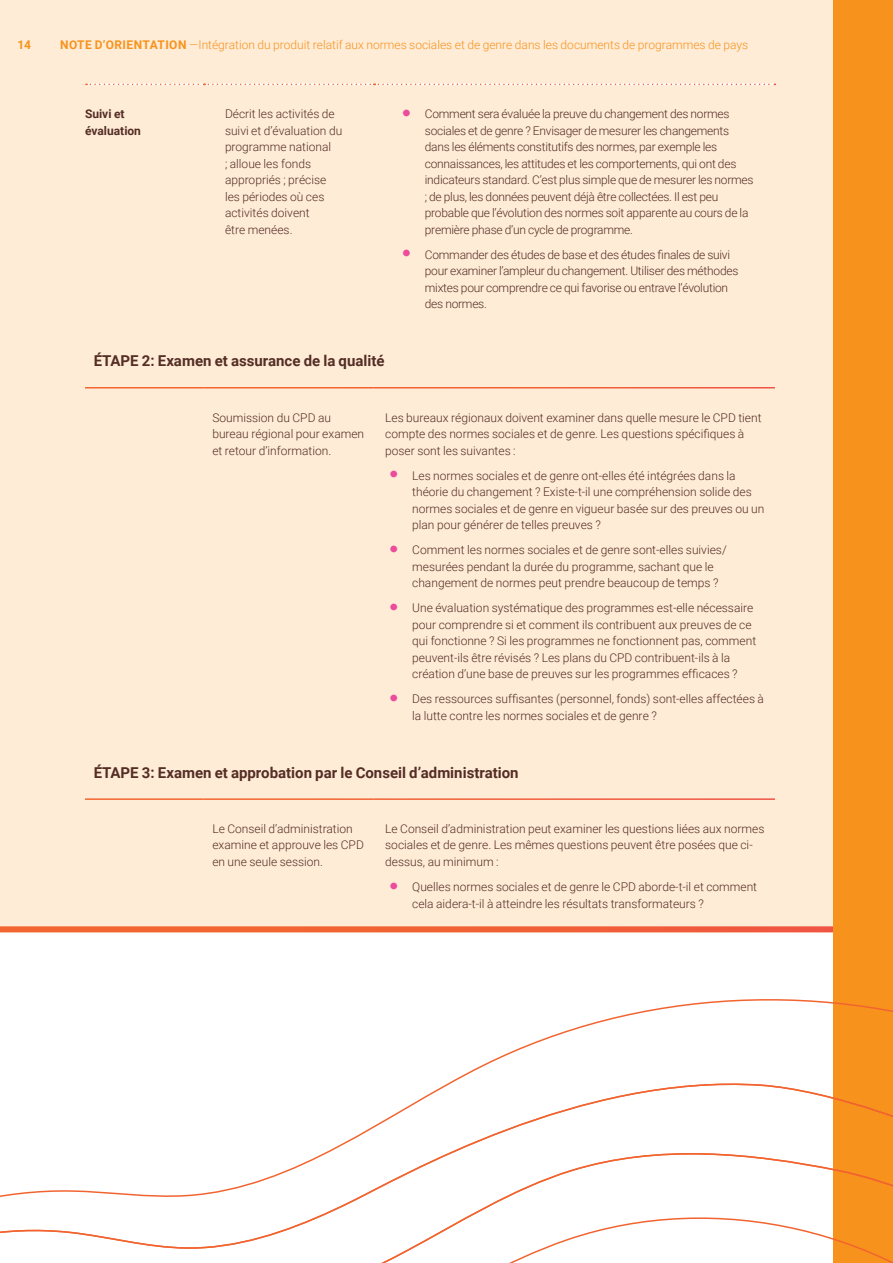
<style>
.page{position:relative;width:893px;height:1263px;background:#fff}
.page>*{position:absolute;margin:0;border:0;box-sizing:border-box;transform-origin:0 0}
.T2{font:700 15px "Roboto";color:#542d24}
.T1_-_Bulltes{font:300 12px/16.5px "Roboto";color:#542d24}
.T1_-_Bulltes-2{font:300 12px/16.5px "Roboto";letter-spacing:-.02em;color:#542d24}
.T1{font:300 12px/16.5px "Roboto";color:#542d24}
.t1{font:300 12px "Roboto";color:#f7931d}
.T1-2{font:700 12px/16.5px "Roboto";color:#542d24}
.t2{font:700 12px "Roboto";color:#f7931d}
.s1{font-weight:700}
.s2{font-family:"Space Mono";font-weight:400;font-size:28.5px;color:#ed4c9c}
</style>
<div class="page">
<div style="left:0;top:0;width:833px;height:932px;background:#feecd7"></div>
<svg style="left:0;top:926px;width:833px;height:6px;background:#f1673e"></svg>
<div style="left:833px;top:0;width:60px;height:1263px;background:#f7931d"></div>
<svg style="left:86px;top:84px;width:689px;height:1px"></svg>
<hr style="left:85px;top:387px;width:119px;height:1px;background:#fff">
<hr style="left:204px;top:387px;width:170px;height:1px;background:#fff">
<hr style="left:374px;top:387px;width:401px;height:1px;background:#fff">
<hr style="left:85px;top:798px;width:119px;height:2px;background:#fff">
<hr style="left:204px;top:798px;width:170px;height:2px;background:#fff">
<hr style="left:374px;top:798px;width:401px;height:2px;background:#fff">
<svg style="left:0;top:999px;width:893px;height:264px"></svg>
<p class="t2" style="left:17px;top:36px;width:15px">14</p>
<p class="t1" style="left:60px;top:36px;width:690px"><span class="s1">NOTE D’ORIENTATION</span> —Intégration du produit relatif aux normes sociales et de genre dans les documents de programmes de pays</p>
<p class="T1-2" style="left:85px;top:105px;width:57px">Suivi et évaluation</p>
<p class="T1" style="left:225px;top:105px;width:119px">Décrit les activités de suivi et d’évaluation du programme national<br>; alloue les fonds appropriés ; précise les périodes où ces activités doivent<br>être menées.</p>
<p class="T1_-_Bulltes-2" style="left:425px;top:105px;width:330px;text-indent:-27px"><span class="s2">•</span> Comment sera évaluée la preuve du changement des normes sociales et de genre ? Envisager de mesurer les changements dans les éléments constitutifs des normes, par exemple les connaissances, les attitudes et les comportements, qui ont des indicateurs standard. C’est plus simple que de mesurer les normes ; de plus, les données peuvent déjà être collectées. Il est peu probable que l’évolution des normes soit apparente au cours de la première phase d’un cycle de programme.</p>
<p class="T1_-_Bulltes-2" style="left:425px;top:246px;width:315px;text-indent:-27px"><span class="s2">•</span> Commander des études de base et des études finales de suivi pour examiner l’ampleur du changement. Utiliser des méthodes mixtes pour comprendre ce qui favorise ou entrave l’évolution des normes.</p>
<p class="T2" style="left:94px;top:351px;width:293px">ÉTAPE 2: Examen et assurance de la qualité</p>
<p class="T1" style="left:212px;top:409px;width:153px">Soumission du CPD au bureau régional pour examen et retour d’information.</p>
<p class="T1_-_Bulltes" style="left:385px;top:409px;width:378px">Les bureaux régionaux doivent examiner dans quelle mesure le CPD tient compte des normes sociales et de genre. Les questions spécifiques à poser sont les suivantes :</p>
<p class="T1_-_Bulltes" style="left:412px;top:467px;width:354px;text-indent:-27px"><span class="s2">•</span> Les normes sociales et de genre ont-elles été intégrées dans la théorie du changement ? Existe-t-il une compréhension solide des normes sociales et de genre en vigueur basée sur des preuves ou un plan pour générer de telles preuves ?</p>
<p class="T1_-_Bulltes" style="left:412px;top:541px;width:316px;text-indent:-27px"><span class="s2">•</span> Comment les normes sociales et de genre sont-elles suivies/ mesurées pendant la durée du programme, sachant que le changement de normes peut prendre beaucoup de temps ?</p>
<p class="T1_-_Bulltes" style="left:412px;top:599px;width:345px;text-indent:-27px"><span class="s2">•</span> Une évaluation systématique des programmes est-elle nécessaire pour comprendre si et comment ils contribuent aux preuves de ce qui fonctionne ? Si les programmes ne fonctionnent pas, comment peuvent-ils être révisés ? Les plans du CPD contribuent-ils à la création d’une base de preuves sur les programmes efficaces ?</p>
<p class="T1_-_Bulltes" style="left:412px;top:690px;width:353px;text-indent:-27px"><span class="s2">•</span> Des ressources suffisantes (personnel, fonds) sont-elles affectées à la lutte contre les normes sociales et de genre ?</p>
<p class="T2" style="left:94px;top:762px;width:426px">ÉTAPE 3: Examen et approbation par le Conseil d’administration</p>
<p class="T1" style="left:212px;top:820px;width:153px">Le Conseil d’administration examine et approuve les CPD en une seule session.</p>
<p class="T1_-_Bulltes" style="left:385px;top:820px;width:381px">Le Conseil d’administration peut examiner les questions liées aux normes sociales et de genre. Les mêmes questions peuvent être posées que ci&shy;dessus, au minimum :</p>
<p class="T1_-_Bulltes" style="left:412px;top:878px;width:346px;text-indent:-27px"><span class="s2">•</span> Quelles normes sociales et de genre le CPD aborde-t-il et comment cela aidera-t-il à atteindre les résultats transformateurs ?</p>
</div>
